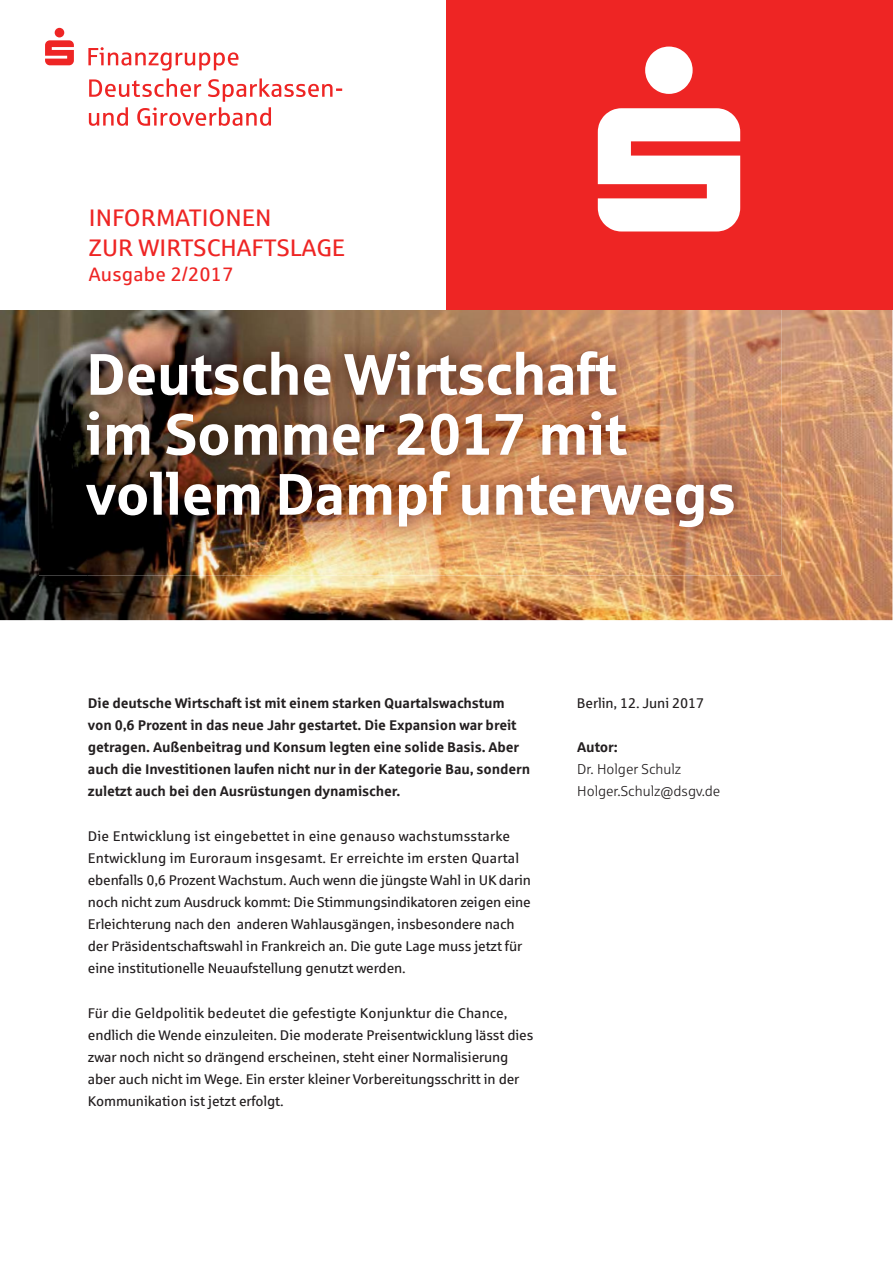
<style>
.page{position:relative;width:893px;height:1263px;background:#fff}
.page>*{position:absolute;margin:0;border:0;box-sizing:border-box;transform-origin:0 0}
.t1{font:700 58.5px/60px "Sparkasse Rg";letter-spacing:-.02em;color:#fff}
.t2{font:24px/30px "Sparkasse Rg";color:#ee2524}
.t3{font:19.5px "Sparkasse Rg";letter-spacing:.01em;color:#ee2524}
.t4{font:14.25px/22px "Sparkasse Lt";color:#231f20}
.t5{font:700 14.25px "Sparkasse Rg";letter-spacing:-.01em;color:#231f20}
.t6{font:14.1px/22px "Sparkasse Rg";letter-spacing:-.01em;color:#231f20}
.t7{font:700 14.1px/22px "Sparkasse Rg";letter-spacing:-.01em;color:#231f20}
</style>
<div class="page">
<img style="left:0;top:310px;width:893px;height:310px">
<img style="left:39px;top:310px;width:742px;height:39px">
<img style="left:732px;top:349px;width:49px;height:227px">
<img style="left:39px;top:346px;width:48px;height:230px">
<img style="left:87px;top:541px;width:645px;height:35px">
<img style="left:170px;top:338px;width:577px;height:203px">
<img style="left:73px;top:338px;width:97px;height:203px">
<svg style="left:89px;top:78px;width:253px;height:48px"></svg>
<svg style="left:45px;top:28px;width:29px;height:37px"></svg>
<svg style="left:88px;top:47px;width:150px;height:24px"></svg>
<div style="left:446px;top:1px;width:447px;height:309px;background:#ee2524"></div>
<svg style="left:598px;top:47px;width:142px;height:185px"></svg>
<h2 class="t2" style="left:89px;top:203px;width:258px">INFORMATIONEN<br>ZUR WIRTSCHAFTSLAGE</h2>
<h3 class="t3" style="left:89px;top:264px;width:146px">Ausgabe 2/2017</h3>
<h1 class="t1" style="left:86px;top:345px;width:652px">Deutsche Wirtschaft<br>im Sommer 2017 mit vollem Dampf unterwegs</h1>
<p class="t7" style="left:88px;top:692px;width:444px">Die deutsche Wirtschaft ist mit einem starken Quartalswachstum von 0,6 Prozent in das neue Jahr gestartet. Die Expansion war breit getragen. Außenbeitrag und Konsum legten eine solide Basis. Aber auch die Investitionen laufen nicht nur in der Kategorie Bau, sondern zuletzt auch bei den Ausrüstungen dynamischer.</p>
<p class="t6" style="left:88px;top:825px;width:445px">Die Entwicklung ist eingebettet in eine genauso wachstumsstarke Entwicklung im Euroraum insgesamt. Er erreichte im ersten Quartal ebenfalls 0,6 Prozent Wachstum. Auch wenn die jüngste Wahl in UK darin noch nicht zum Ausdruck kommt: Die Stimmungsindikatoren zeigen eine Erleichterung nach den anderen Wahlausgängen, insbesondere nach der Präsidentschaftswahl in Frankreich an. Die gute Lage muss jetzt für eine institutionelle Neuaufstellung genutzt werden.</p>
<p class="t6" style="left:88px;top:1002px;width:447px">Für die Geldpolitik bedeutet die gefestigte Konjunktur die Chance, endlich die Wende einzuleiten. Die moderate Preisentwicklung lässt dies zwar noch nicht so drängend erscheinen, steht einer Normalisierung aber auch nicht im Wege. Ein erster kleiner Vorbereitungsschritt in der Kommunikation ist jetzt erfolgt.</p>
<p class="t6" style="left:577px;top:692px;width:129px">Berlin, 12. Juni 2017</p>
<p class="t5" style="left:577px;top:740px;width:42px">Autor:</p>
<p class="t4" style="left:577px;top:758px;width:145px">Dr. Holger Schulz<br>Holger.Schulz@dsgv.de</p>
</div>
